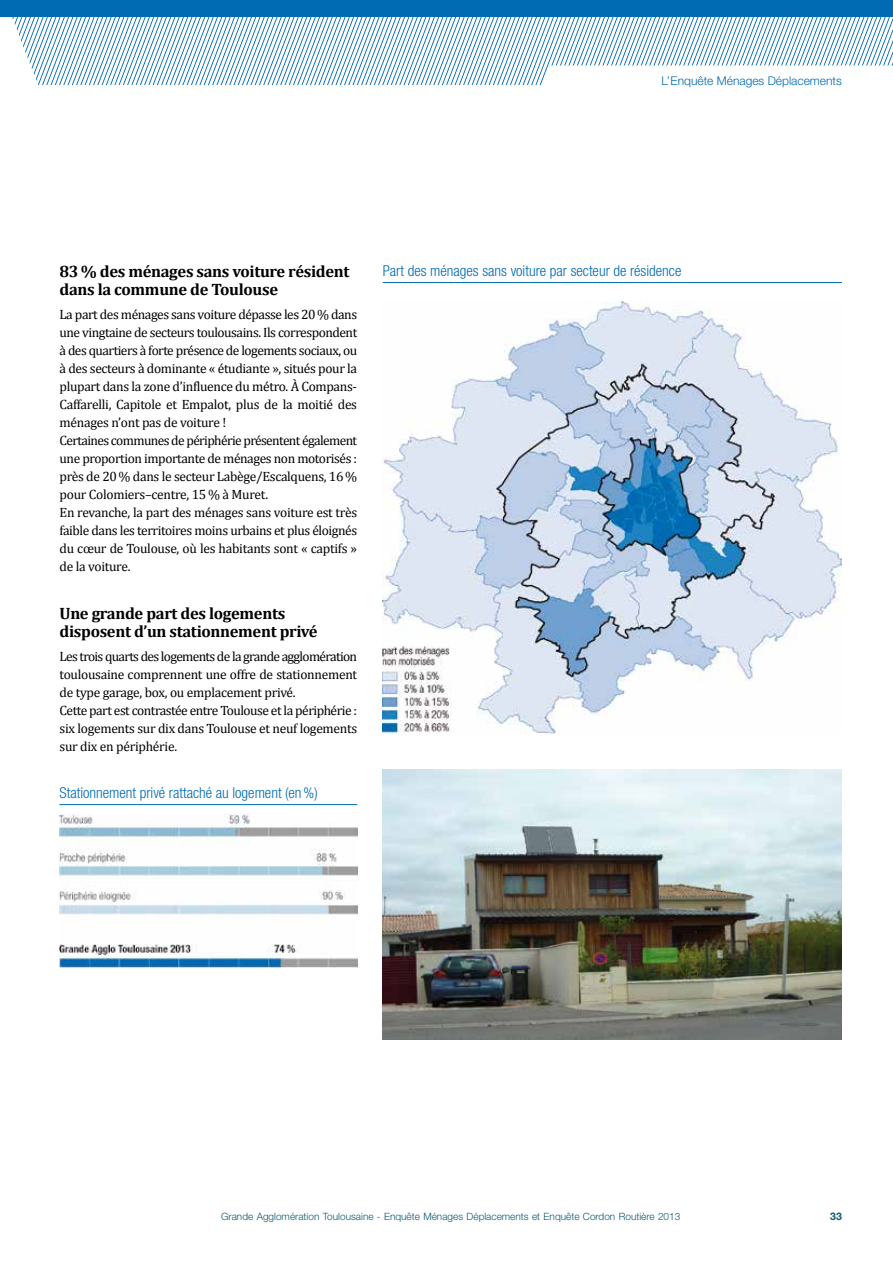
<style>
.page{position:relative;width:893px;height:1263px;background:#fff}
.page>*{position:absolute;margin:0;border:0;box-sizing:border-box;transform-origin:0 0}
.t1{font:700 16.5px/18px "Cambria";letter-spacing:-.02em;color:#000}
.t2{font:300 condensed 15px "Helvetica Neue LT Std";color:#006ab3}
.t3{font:13.5px/18px "Cambria";letter-spacing:-.03em;color:#000}
.t4{font:300 12px "Helvetica Neue LT Std";color:#006ab3}
.t5{font:700 10.5px "Helvetica Neue LT Std";color:#0d5970}
.t6{font:300 10.05px "Helvetica Neue LT Std";color:#0d5970}
</style>
<div class="page">
<svg style="left:12px;top:17px;width:881px;height:69px"></svg>
<div style="left:0;top:0;width:893px;height:17px;background:#006ab3"></div>
<hr style="left:383px;top:282px;width:459px;height:1px;background:#006ab3">
<img style="left:60px;top:814px;width:297px;height:153px">
<hr style="left:60px;top:804px;width:297px;height:1px;background:#006ab3">
<img style="left:383px;top:301px;width:459px;height:433px">
<img style="left:383px;top:769px;width:459px;height:270px">
<p class="t4" style="left:661px;top:73px;width:182px">L’Enquête Ménages Déplacements</p>
<p class="t1" style="left:60px;top:262px;width:291px">83 % des ménages sans voiture résident dans la commune de Toulouse</p>
<p class="t3" style="left:60px;top:305px;width:299px">La part des ménages sans voiture dépasse les 20 % dans une vingtaine de secteurs toulousains. Ils correspondent à des quartiers à forte présence de logements sociaux, ou à des secteurs à dominante « étudiante », situés pour la plupart dans la zone d’influence du métro. À Compans-Caffarelli, Capitole et Empalot, plus de la moitié des ménages n’ont pas de voiture !<br>Certaines communes de périphérie présentent également une proportion importante de ménages non motorisés : près de 20 % dans le secteur Labège/Escalquens, 16 % pour Colomiers–centre, 15 % à Muret.<br>En revanche, la part des ménages sans voiture est très faible dans les territoires moins urbains et plus éloignés du cœur de Toulouse, où les habitants sont « captifs » de la voiture.</p>
<p class="t1" style="left:60px;top:604px;width:260px">Une grande part des logements disposent d’un stationnement privé</p>
<p class="t3" style="left:60px;top:647px;width:299px">Les trois quarts des logements de la grande agglomération toulousaine comprennent une offre de stationnement de type garage, box, ou emplacement privé.<br>Cette part est contrastée entre Toulouse et la périphérie : six logements sur dix dans Toulouse et neuf logements sur dix en périphérie.</p>
<p class="t2" style="left:60px;top:784px;width:260px">Stationnement privé rattaché au logement (en%)</p>
<p class="t2" style="left:383px;top:262px;width:300px">Part des ménages sans voiture par secteur de résidence</p>
<p class="t6" style="left:221px;top:1211px;width:461px">Grande Agglomération Toulousaine - Enquête Ménages Déplacements et Enquête Cordon Routière 2013</p>
<p class="t5" style="left:830px;top:1210px;width:13px">33</p>
</div>
